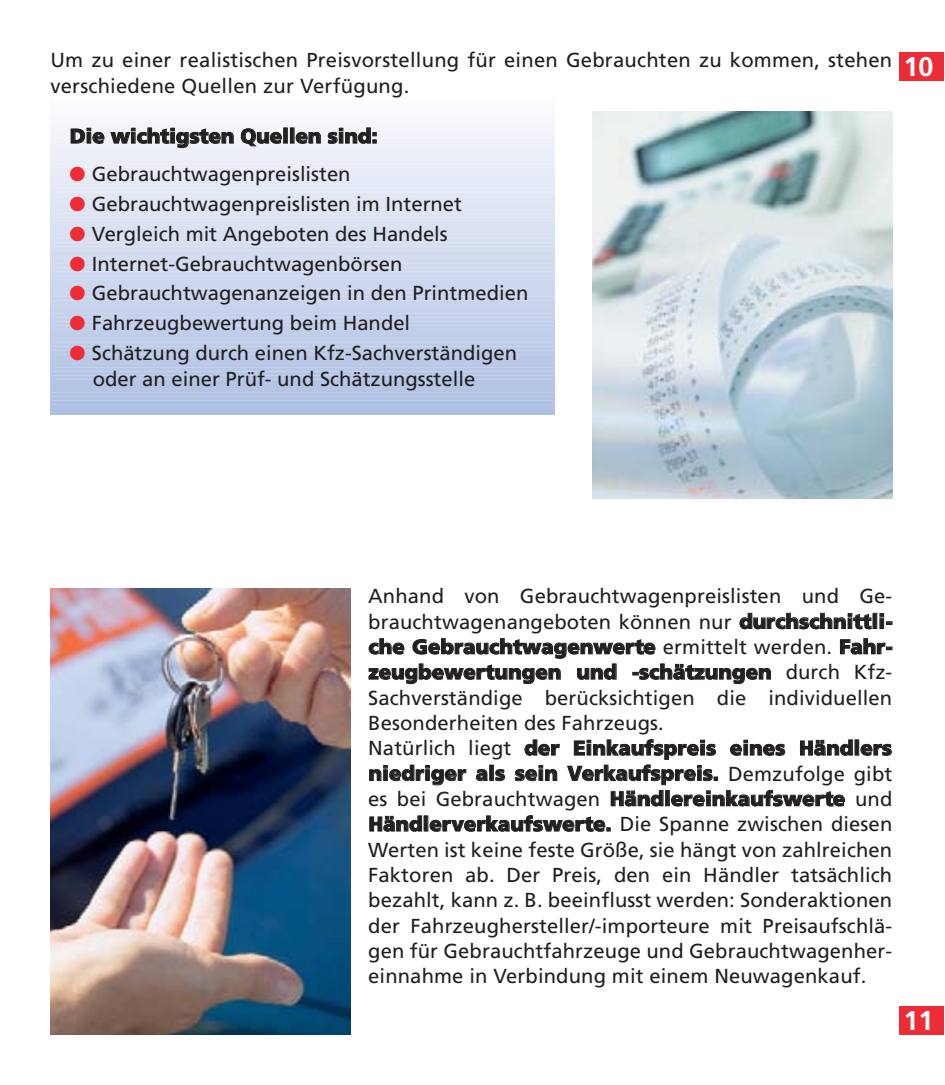
<style>
.page{position:relative;width:945px;height:1085px;background:#fff}
.page>*{position:absolute;margin:0;border:0;box-sizing:border-box;transform-origin:0 0}
.t1{font:700 27px "Frutiger";color:#fff}
.t2{font:20.25px/25.4px "Frutiger";letter-spacing:.005em;color:#231f20}
.t3{font:900 20.25px "Frutiger";color:#231f20}
.s1{color:#ee2c36}
.s2{font-weight:900}
</style>
<div class="page">
<hr style="left:50px;top:412px;width:504px;height:3px;background:#adc0e3">
<div style="left:50px;top:408px;width:504px;height:5px;background:#aec1e4"></div>
<div style="left:50px;top:404px;width:504px;height:5px;background:#afc1e4"></div>
<div style="left:50px;top:400px;width:504px;height:5px;background:#b0c2e4"></div>
<div style="left:50px;top:396px;width:504px;height:5px;background:#b1c2e4"></div>
<div style="left:50px;top:392px;width:504px;height:5px;background:#b2c3e5"></div>
<div style="left:50px;top:387px;width:504px;height:6px;background:#b3c4e5"></div>
<div style="left:50px;top:383px;width:504px;height:6px;background:#b4c4e5"></div>
<div style="left:50px;top:379px;width:504px;height:5px;background:#b5c5e6"></div>
<div style="left:50px;top:375px;width:504px;height:5px;background:#b6c6e6"></div>
<div style="left:50px;top:371px;width:504px;height:5px;background:#b7c7e6"></div>
<div style="left:50px;top:367px;width:504px;height:5px;background:#b8c8e7"></div>
<div style="left:50px;top:362px;width:504px;height:6px;background:#b9c8e7"></div>
<div style="left:50px;top:358px;width:504px;height:6px;background:#bac9e7"></div>
<div style="left:50px;top:354px;width:504px;height:5px;background:#bbc9e7"></div>
<div style="left:50px;top:350px;width:504px;height:5px;background:#bccae8"></div>
<div style="left:50px;top:346px;width:504px;height:5px;background:#bdcbe8"></div>
<div style="left:50px;top:342px;width:504px;height:5px;background:#becce9"></div>
<div style="left:50px;top:337px;width:504px;height:6px;background:#bfcde9"></div>
<div style="left:50px;top:333px;width:504px;height:6px;background:#c0cde9"></div>
<div style="left:50px;top:329px;width:504px;height:5px;background:#c1ceea"></div>
<div style="left:50px;top:325px;width:504px;height:5px;background:#c2cfea"></div>
<div style="left:50px;top:321px;width:504px;height:5px;background:#c3cfea"></div>
<div style="left:50px;top:317px;width:504px;height:5px;background:#c4d0eb"></div>
<div style="left:50px;top:312px;width:504px;height:6px;background:#c5d1eb"></div>
<div style="left:50px;top:308px;width:504px;height:6px;background:#c6d2eb"></div>
<div style="left:50px;top:304px;width:504px;height:5px;background:#c7d3ec"></div>
<div style="left:50px;top:300px;width:504px;height:5px;background:#c8d3ec"></div>
<div style="left:50px;top:296px;width:504px;height:5px;background:#c9d4ec"></div>
<div style="left:50px;top:292px;width:504px;height:5px;background:#cad4ec"></div>
<div style="left:50px;top:288px;width:504px;height:5px;background:#cbd5ed"></div>
<div style="left:50px;top:283px;width:504px;height:6px;background:#ccd6ee"></div>
<div style="left:50px;top:279px;width:504px;height:6px;background:#cdd7ee"></div>
<div style="left:50px;top:275px;width:504px;height:5px;background:#ced8ee"></div>
<div style="left:50px;top:271px;width:504px;height:5px;background:#cfd8ee"></div>
<div style="left:50px;top:267px;width:504px;height:5px;background:#d0d9ef"></div>
<div style="left:50px;top:263px;width:504px;height:5px;background:#d1daef"></div>
<div style="left:50px;top:258px;width:504px;height:6px;background:#d2dbef"></div>
<div style="left:50px;top:254px;width:504px;height:6px;background:#d3dcf0"></div>
<div style="left:50px;top:250px;width:504px;height:5px;background:#d4dcf0"></div>
<div style="left:50px;top:246px;width:504px;height:5px;background:#d5ddf0"></div>
<div style="left:50px;top:242px;width:504px;height:5px;background:#d6def1"></div>
<div style="left:50px;top:238px;width:504px;height:5px;background:#d7dff1"></div>
<div style="left:50px;top:233px;width:504px;height:6px;background:#d8e0f2"></div>
<div style="left:50px;top:229px;width:504px;height:6px;background:#d9e0f2"></div>
<div style="left:50px;top:225px;width:504px;height:5px;background:#dae1f2"></div>
<div style="left:50px;top:221px;width:504px;height:5px;background:#dbe2f3"></div>
<div style="left:50px;top:217px;width:504px;height:5px;background:#dce2f3"></div>
<div style="left:50px;top:213px;width:504px;height:5px;background:#dde3f3"></div>
<div style="left:50px;top:209px;width:504px;height:5px;background:#dee4f3"></div>
<div style="left:50px;top:204px;width:504px;height:6px;background:#dfe5f4"></div>
<div style="left:50px;top:200px;width:504px;height:6px;background:#e0e6f4"></div>
<div style="left:50px;top:196px;width:504px;height:5px;background:#e1e6f4"></div>
<div style="left:50px;top:192px;width:504px;height:5px;background:#e2e7f5"></div>
<div style="left:50px;top:188px;width:504px;height:5px;background:#e3e8f5"></div>
<div style="left:50px;top:184px;width:504px;height:5px;background:#e4e9f6"></div>
<div style="left:50px;top:179px;width:504px;height:6px;background:#e5e9f6"></div>
<div style="left:50px;top:175px;width:504px;height:6px;background:#e6eaf6"></div>
<div style="left:50px;top:171px;width:504px;height:5px;background:#e8ecf7"></div>
<div style="left:50px;top:167px;width:504px;height:5px;background:#e8ecf7"></div>
<div style="left:50px;top:163px;width:504px;height:5px;background:#eaedf7"></div>
<div style="left:50px;top:159px;width:504px;height:5px;background:#ebedf7"></div>
<div style="left:50px;top:154px;width:504px;height:6px;background:#eceff8"></div>
<div style="left:50px;top:150px;width:504px;height:6px;background:#edf0f9"></div>
<div style="left:50px;top:146px;width:504px;height:5px;background:#eef0f9"></div>
<div style="left:50px;top:142px;width:504px;height:5px;background:#eff1f9"></div>
<div style="left:50px;top:138px;width:504px;height:5px;background:#f0f2f9"></div>
<div style="left:50px;top:134px;width:504px;height:5px;background:#f1f3fa"></div>
<div style="left:50px;top:130px;width:504px;height:5px;background:#f2f4fa"></div>
<div style="left:50px;top:125px;width:504px;height:6px;background:#f3f5fb"></div>
<div style="left:50px;top:121px;width:504px;height:5px;background:#f4f6fb"></div>
<div style="left:50px;top:117px;width:504px;height:5px;background:#f6f6fb"></div>
<div style="left:50px;top:113px;width:504px;height:5px;background:#f7f8fc"></div>
<div style="left:50px;top:109px;width:504px;height:5px;background:#f8fafd"></div>
<div style="left:50px;top:105px;width:504px;height:5px;background:#fafafd"></div>
<div style="left:50px;top:100px;width:504px;height:6px;background:#fbfcfe"></div>
<div style="left:899px;top:52px;width:44px;height:29px;background:#ee2c36"></div>
<div style="left:899px;top:1006px;width:44px;height:28px;background:#ee2c36"></div>
<img style="left:593px;top:112px;width:299px;height:387px">
<img style="left:50px;top:588px;width:300px;height:446px">
<p class="t2" style="left:50px;top:49px;width:843px">Um zu einer realistischen Preisvorstellung für einen Gebrauchten zu kommen, stehen verschiedene Quellen zur Verfügung.</p>
<p class="t3" style="left:70px;top:128px;width:309px">Die wichtigsten Quellen sind:</p>
<p class="t2" style="left:70px;top:163px;width:283px"><span class="s1">●</span> Gebrauchtwagenpreislisten</p>
<p class="t2" style="left:70px;top:193px;width:394px"><span class="s1">●</span> Gebrauchtwagenpreislisten im Internet</p>
<p class="t2" style="left:70px;top:222px;width:380px"><span class="s1">●</span> Vergleich mit Angeboten des Handels</p>
<p class="t2" style="left:70px;top:252px;width:334px"><span class="s1">●</span> Internet-Gebrauchtwagenbörsen</p>
<p class="t2" style="left:70px;top:282px;width:460px"><span class="s1">●</span> Gebrauchtwagenanzeigen in den Printmedien</p>
<p class="t2" style="left:70px;top:312px;width:342px"><span class="s1">●</span> Fahrzeugbewertung beim Handel</p>
<p class="t2" style="left:93px;top:342px;width:426px;text-indent:-23px"><span class="s1">●</span> Schätzung durch einen Kfz-Sachverständigen oder an einer Prüf- und Schätzungsstelle</p>
<p class="t1" style="left:903px;top:56px;width:32px">10</p>
<p class="t2" style="left:368px;top:585px;width:526px">Anhand von Gebrauchtwagenpreislisten und Ge&shy;brauchtwagenangeboten können nur <span class="s2">durchschnittli&shy;che Gebrauchtwagenwerte</span> ermittelt werden. <span class="s2">Fahr&shy;zeugbewertungen und -schätzungen</span> durch Kfz-Sachverständige berücksichtigen die individuellen Besonderheiten des Fahrzeugs.<br>Natürlich liegt <span class="s2">der Einkaufspreis eines Händlers niedriger als sein Verkaufspreis.</span> Demzufolge gibt es bei Gebrauchtwagen <span class="s2">Händlereinkaufswerte</span> und <span class="s2">Händlerverkaufswerte.</span> Die Spanne zwischen diesen Werten ist keine feste Größe, sie hängt von zahlreichen Faktoren ab. Der Preis, den ein Händler tatsächlich bezahlt, kann z. B. beeinflusst werden: Sonderaktionen der Fahrzeughersteller/-importeure mit Preisaufschlä&shy;gen für Gebrauchtfahrzeuge und Gebrauchtwagenher&shy;einnahme in Verbindung mit einem Neuwagenkauf.</p>
<p class="t1" style="left:903px;top:1009px;width:32px">11</p>
</div>
